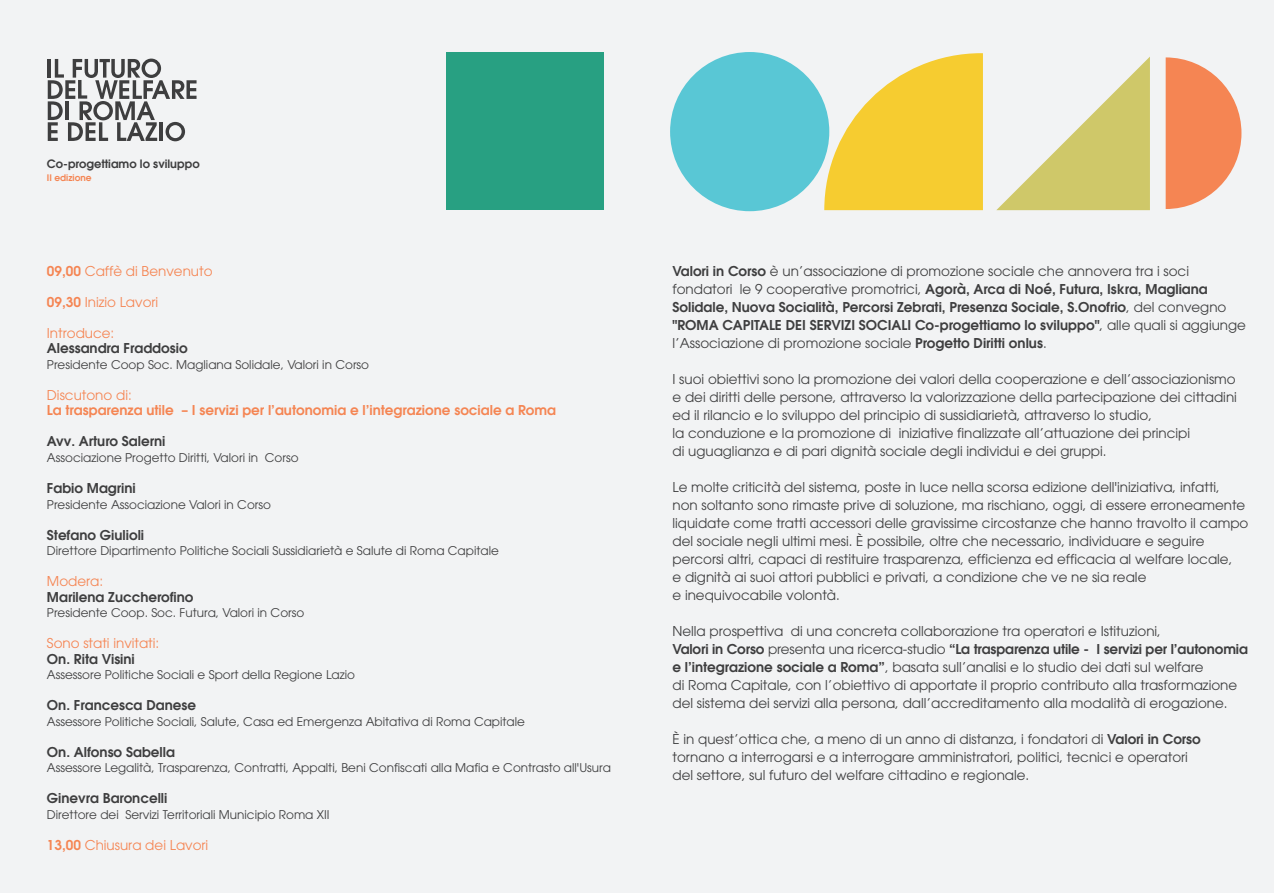
<style>
.page{position:relative;width:1276px;height:893px;background:#fff}
.page>*{position:absolute;margin:0;border:0;box-sizing:border-box;transform-origin:0 0}
.t1{font:13.5px/18px "Avant Garde";color:#3e3e3f}
.t2{font:600 13.5px/18px "Avant Garde";color:#3e3e3f}
.t3{font:13.5px "Avant Garde";color:#f58553}
.t4{font:600 13.5px "Avant Garde";color:#f58553}
.t5{font:12px "Avant Garde";color:#3e3e3f}
.t6{font:600 11.55px "Avant Garde";color:#3e3e3f}
.t7{font:600 9px "Avant Garde";color:#f58553}
.s1{font-weight:600}
.s2{font-weight:400}
</style>
<div class="page">
<div style="left:0;top:0;width:1274px;height:893px;background:#f2f3f4"></div>
<svg style="left:1165px;top:57px;width:76px;height:152px"></svg>
<svg style="left:996px;top:57px;width:154px;height:153px"></svg>
<div style="left:446px;top:52px;width:157px;height:158px;background:#28a082"></div>
<div style="left:670px;top:52px;width:159px;height:159px;background:#59c7d5;border-radius:50%"></div>
<svg style="left:824px;top:53px;width:159px;height:157px"></svg>
<svg style="left:48px;top:59px;width:148px;height:82px"></svg>
<p class="t6" style="left:47px;top:156px;width:154px">Co-progettiamo lo sviluppo</p>
<p class="t7" style="left:47px;top:171px;width:46px">II edizione</p>
<p class="t3" style="left:47px;top:263px;width:167px"><span class="s1">09,00</span> Caffè di Benvenuto</p>
<p class="t3" style="left:47px;top:294px;width:113px"><span class="s1">09,30</span> Inizio Lavori</p>
<p class="t3" style="left:47px;top:325px;width:69px">Introduce:</p>
<p class="t2" style="left:47px;top:339px;width:142px">Alessandra Fraddosio</p>
<p class="t5" style="left:47px;top:357px;width:324px">Presidente Coop Soc. Magliana Solidale, Valori in Corso</p>
<p class="t3" style="left:47px;top:387px;width:86px">Discutono di:</p>
<p class="t4" style="left:47px;top:402px;width:511px">La trasparenza utile – I servizi per l’autonomia e l’integrazione sociale a Roma</p>
<p class="t2" style="left:47px;top:432px;width:120px">Avv. Arturo Salerni</p>
<p class="t5" style="left:47px;top:450px;width:253px">Associazione Progetto Diritti, Valori in Corso</p>
<p class="t2" style="left:47px;top:479px;width:90px">Fabio Magrini</p>
<p class="t5" style="left:47px;top:497px;width:226px">Presidente Associazione Valori in Corso</p>
<p class="t2" style="left:47px;top:525px;width:99px">Stefano Giulioli</p>
<p class="t5" style="left:47px;top:544px;width:453px">Direttore Dipartimento Politiche Sociali Sussidiarietà e Salute di Roma Capitale</p>
<p class="t3" style="left:47px;top:573px;width:58px">Modera:</p>
<p class="t2" style="left:47px;top:587px;width:148px">Marilena Zuccherofino</p>
<p class="t5" style="left:47px;top:606px;width:259px">Presidente Coop. Soc. Futura, Valori in Corso</p>
<p class="t3" style="left:47px;top:635px;width:114px">Sono stati invitati:</p>
<p class="t2" style="left:47px;top:649px;width:89px">On. Rita Visini</p>
<p class="t5" style="left:47px;top:668px;width:310px">Assessore Politiche Sociali e Sport della Regione Lazio</p>
<p class="t2" style="left:47px;top:696px;width:151px">On. Francesca Danese</p>
<p class="t5" style="left:47px;top:714px;width:479px">Assessore Politiche Sociali, Salute, Casa ed Emergenza Abitativa di Roma Capitale</p>
<p class="t2" style="left:47px;top:743px;width:129px">On. Alfonso Sabella</p>
<p class="t5" style="left:47px;top:761px;width:565px">Assessore Legalità, Trasparenza, Contratti, Appalti, Beni Confiscati alla Mafia e Contrasto all'Usura</p>
<p class="t2" style="left:47px;top:789px;width:122px">Ginevra Baroncelli</p>
<p class="t5" style="left:47px;top:807px;width:284px">Direttore dei Servizi Territoriali Municipio Roma XII</p>
<p class="t3" style="left:47px;top:837px;width:163px"><span class="s1">13,00</span> Chiusura dei Lavori</p>
<p class="t2" style="left:672px;top:261px;width:575px">Valori in Corso <span class="s2">è un’associazione di promozione sociale che annovera tra i soci fondatori le 9 cooperative promotrici,</span> Agorà, Arca di Noé, Futura, Iskra, Magliana Solidale, Nuova Socialità, Percorsi Zebrati, Presenza Sociale, S.Onofrio<span class="s2">, del convegno </span>"ROMA CAPITALE DEI SERVIZI SOCIALI Co-progettiamo lo sviluppo"<span class="s2">, alle quali si aggiunge l’Associazione di promozione sociale</span> Progetto Diritti onlus<span class="s2">.</span></p>
<p class="t1" style="left:672px;top:370px;width:566px">I suoi obiettivi sono la promozione dei valori della cooperazione e dell’associazionismo e dei diritti delle persone, attraverso la valorizzazione della partecipazione dei cittadini ed il rilancio e lo sviluppo del principio di sussidiarietà, attraverso lo studio,<br>la conduzione e la promozione di iniziative finalizzate all’attuazione dei principi<br>di uguaglianza e di pari dignità sociale degli individui e dei gruppi.</p>
<p class="t1" style="left:672px;top:478px;width:577px">Le molte criticità del sistema, poste in luce nella scorsa edizione dell'iniziativa, infatti, non soltanto sono rimaste prive di soluzione, ma rischiano, oggi, di essere erroneamente liquidate come tratti accessori delle gravissime circostanze che hanno travolto il campo del sociale negli ultimi mesi. È possibile, oltre che necessario, individuare e seguire percorsi altri, capaci di restituire trasparenza, efficienza ed efficacia al welfare locale,<br>e dignità ai suoi attori pubblici e privati, a condizione che ve ne sia reale<br>e inequivocabile volontà.</p>
<p class="t1" style="left:672px;top:622px;width:577px">Nella prospettiva di una concreta collaborazione tra operatori e Istituzioni,<br><span class="s1">Valori in Corso</span> presenta una ricerca-studio <span class="s1">“La trasparenza utile - I servizi per l’autonomia e l’integrazione sociale a Roma”</span>, basata sull’analisi e lo studio dei dati sul welfare<br>di Roma Capitale, con l’obiettivo di apportate il proprio contributo alla trasformazione del sistema dei servizi alla persona, dall’accreditamento alla modalità di erogazione.</p>
<p class="t1" style="left:672px;top:730px;width:530px">È in quest’ottica che, a meno di un anno di distanza, i fondatori di <span class="s1">Valori in Corso </span>tornano a interrogarsi e a interrogare amministratori, politici, tecnici e operatori del settore, sul futuro del welfare cittadino e regionale.</p>
</div>
